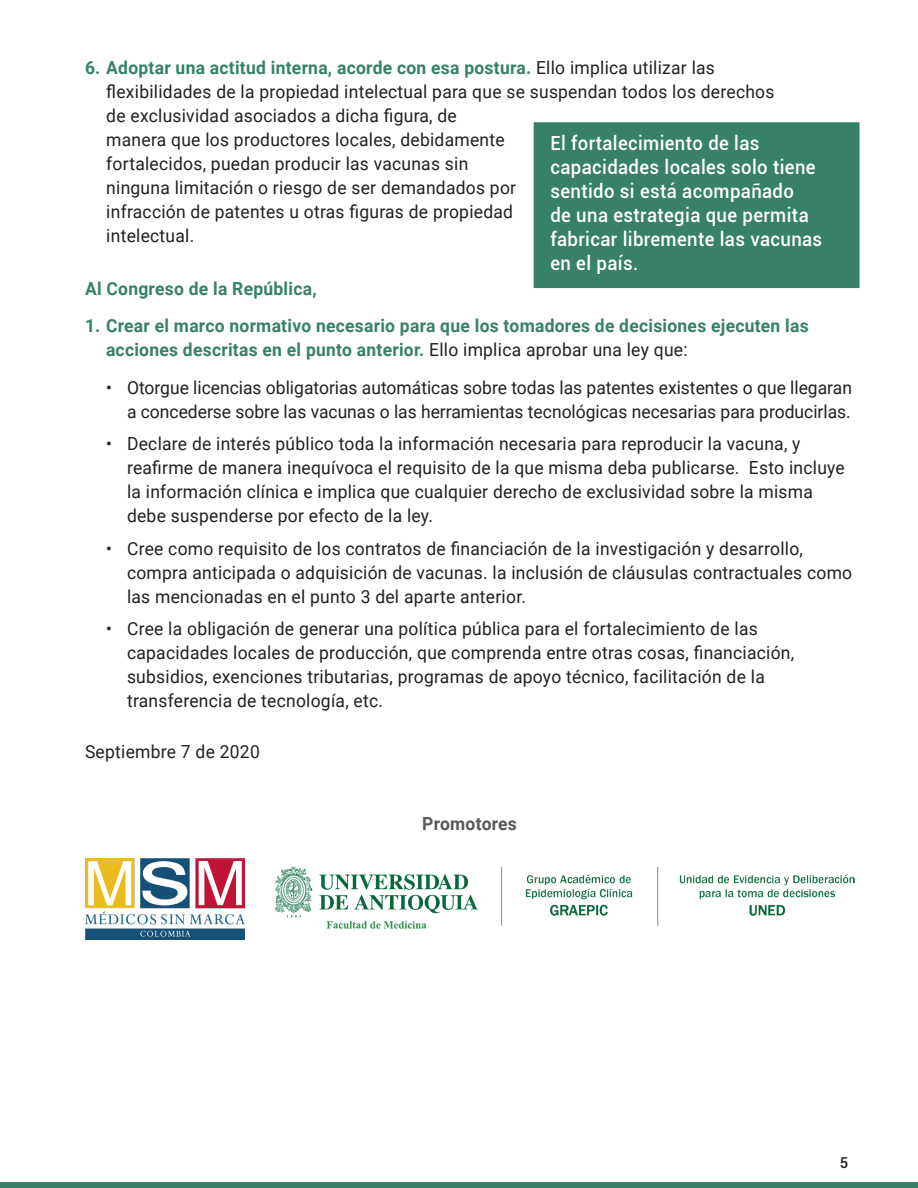
<style>
.page{position:relative;width:918px;height:1188px;background:#fff}
.page>*{position:absolute;margin:0;border:0;box-sizing:border-box;transform-origin:0 0}
.CUERPO_DE_TEXTO_1{font:500 19.5px/24px "Roboto";letter-spacing:.02em;color:#fff;scale:.95 1}
.Tabulado{font:18px/24px "Roboto";letter-spacing:.015em;color:#231f20}
.t1{font:700 18px/24px "Roboto";letter-spacing:.015em;color:#378168}
.Contexto{font:700 18px "Roboto";letter-spacing:.015em;color:#57585a}
.t2{font:500 15px "Roboto";color:#231f20}
.s1{font-weight:700;color:#378168}
.s2{font-weight:400;color:#231f20}
</style>
<div class="page">
<div style="left:0;top:1182px;width:918px;height:6px;background:#378168"></div>
<div style="left:534px;top:122px;width:326px;height:166px;background:#378168;border:2px solid #378168"></div>
<img style="left:85px;top:858px;width:160px;height:82px">
<img style="left:274px;top:866px;width:581px;height:63px">
<p class="Tabulado" style="left:106px;top:55px;width:670px;text-indent:-21px"><span class="s1">6. Adoptar una actitud interna, acorde con esa postura.</span> Ello implica utilizar las flexibilidades de la propiedad intelectual para que se suspendan todos los derechos de exclusividad asociados a dicha figura, de<br>manera que los productores locales, debidamente<br>fortalecidos, puedan producir las vacunas sin<br>ninguna limitación o riesgo de ser demandados por<br>infracción de patentes u otras figuras de propiedad<br>intelectual.</p>
<p class="t1" style="left:85px;top:276px;width:233px">Al Congreso de la República,</p>
<p class="t1" style="left:106px;top:312px;width:704px;text-indent:-21px">1. Crear el marco normativo necesario para que los tomadores de decisiones ejecuten las acciones descritas en el punto anterior. <span class="s2">Ello implica aprobar una ley que:</span></p>
<p class="Tabulado" style="left:106px;top:374px;width:747px;text-align:right">• Otorgue licencias obligatorias automáticas sobre todas las patentes existentes o que llegaran a concederse sobre las vacunas o las herramientas tecnológicas necesarias para producirlas.</p>
<p class="Tabulado" style="left:127px;top:431px;width:719px;text-indent:-21px">• Declare de interés público toda la información necesaria para reproducir la vacuna, y reafirme de manera inequívoca el requisito de la que misma deba publicarse. Esto incluye la información clínica e implica que cualquier derecho de exclusividad sobre la misma debe suspenderse por efecto de la ley.</p>
<p class="Tabulado" style="left:127px;top:535px;width:727px;text-indent:-21px">• Cree como requisito de los contratos de financiación de la investigación y desarrollo, compra anticipada o adquisición de vacunas. la inclusión de cláusulas contractuales como las mencionadas en el punto 3 del aparte anterior.</p>
<p class="Tabulado" style="left:127px;top:616px;width:669px;text-indent:-21px">• Cree la obligación de generar una política pública para el fortalecimiento de las capacidades locales de producción, que comprenda entre otras cosas, financiación, subsidios, exenciones tributarias, programas de apoyo técnico, facilitación de la transferencia de tecnología, etc.</p>
<p class="Tabulado" style="left:85px;top:739px;width:176px">Septiembre 7 de 2020</p>
<p class="CUERPO_DE_TEXTO_1" style="left:550px;top:131px;width:288px">El fortalecimiento de las capacidades locales solo tiene sentido si está acompañado<br>de una estrategia que permita fabricar libremente las vacunas en el país.</p>
<p class="Contexto" style="left:422px;top:811px;width:96px">Promotores</p>
<p class="t2" style="left:840px;top:1152px;width:10px">5</p>
</div>
